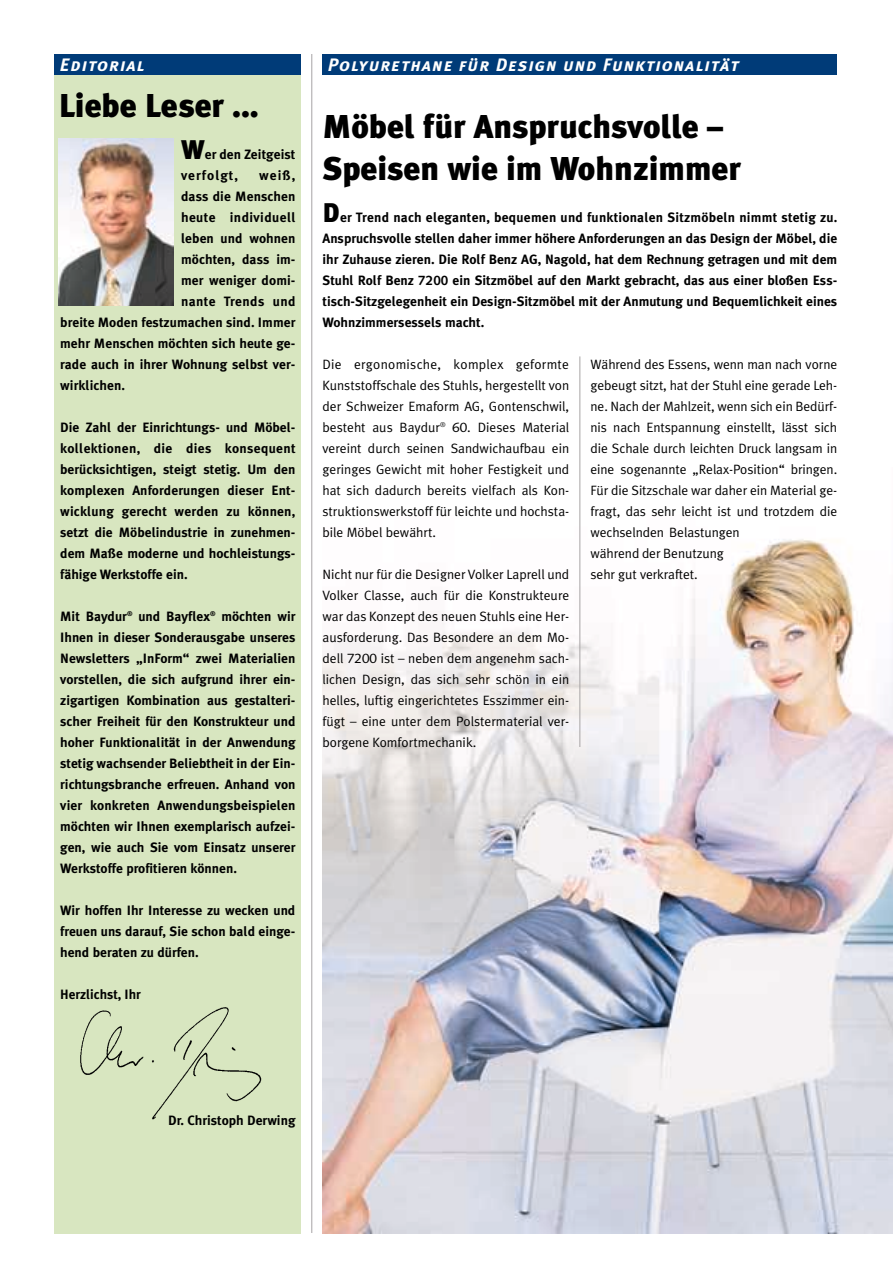
<style>
.page{position:relative;width:893px;height:1263px;background:#fff}
.page>*{position:absolute;margin:0;border:0;box-sizing:border-box;transform-origin:0 0}
.t1{font:900 33px/42px "Meta Plus";color:#000}
.t2{font:italic 18px "Meta Plus Bold Caps";letter-spacing:.055em;color:#fff}
.t3{font:700 13.5px/21px "Meta Plus";color:#000;text-align:justify}
.t4{font:13.5px/21px "Meta Plus Normal";letter-spacing:-.005em;color:#000;text-align:justify}
.t5{font:700 13.5px "Meta Plus";letter-spacing:.03em;color:#000}
.s1{font-weight:900;font-size:27px}
.s2{font-family:"Syntax"}
</style>
<div class="page">
<img style="left:322px;top:468px;width:570px;height:765px">
<div style="left:54px;top:54px;width:247px;height:1179px;background:#d8e6c0"></div>
<div style="left:322px;top:54px;width:515px;height:21px;background:#003b78"></div>
<img style="left:59px;top:138px;width:115px;height:168px">
<div style="left:54px;top:54px;width:247px;height:21px;background:#003b78"></div>
<hr style="left:311px;top:54px;width:1px;height:1179px;background:#a7a4a5">
<hr style="left:579px;top:356px;width:1px;height:391px;background:#a7a4a5">
<img style="left:80px;top:1007px;width:182px;height:112px">
<h2 class="t2" style="left:60px;top:54px;width:86px">Editorial</h2>
<h1 class="t1" style="left:59px;top:88px;width:201px">Liebe Leser ...</h1>
<p class="t3" style="left:181px;top:145px;width:116px"><span class="s1">W</span>er den Zeitgeist verfolgt,</p>
<p class="t3" style="left:259px;top:166px;width:38px">weiß,</p>
<p class="t3" style="left:181px;top:187px;width:116px">dass die Menschen</p>
<p class="t5" style="left:181px;top:213px;width:116px">heute individuell</p>
<p class="t3" style="left:181px;top:229px;width:116px">leben und wohnen</p>
<p class="t3" style="left:181px;top:250px;width:116px">möchten, dass im-</p>
<p class="t3" style="left:181px;top:271px;width:116px">mer weniger domi-</p>
<p class="t5" style="left:181px;top:297px;width:116px">nante Trends und</p>
<p class="t3" style="left:60px;top:313px;width:237px">breite Moden festzumachen sind. Immer</p>
<p class="t3" style="left:60px;top:334px;width:237px">mehr Menschen möchten sich heute ge-</p>
<p class="t3" style="left:60px;top:355px;width:237px">rade auch in ihrer Wohnung selbst ver-</p>
<p class="t3" style="left:60px;top:376px;width:66px">wirklichen.</p>
<p class="t3" style="left:60px;top:418px;width:237px">Die Zahl der Einrichtungs- und Möbel&shy;kollektionen, die dies konsequent berücksichtigen, steigt stetig. Um den komplexen Anforderungen dieser Ent&shy;wicklung gerecht werden zu können, setzt die Möbelindustrie in zunehmen&shy;dem Maße moderne und hochleistungs&shy;fähige Werkstoffe ein.</p>
<p class="t3" style="left:60px;top:607px;width:237px">Mit Baydur<sup>®</sup> und Bayflex<sup>®</sup> möchten wir Ihnen in dieser Sonderausgabe unseres Newsletters „InForm“ zwei Materialien vorstellen, die sich aufgrund ihrer ein&shy;zigartigen Kombination aus gestalteri&shy;scher Freiheit für den Konstrukteur und hoher Funktionalität in der Anwendung stetig wachsender Beliebtheit in der Ein&shy;richtungsbranche erfreuen. Anhand von vier konkreten Anwendungsbeispielen möchten wir Ihnen exemplarisch aufzei&shy;gen, wie auch Sie vom Einsatz unserer Werkstoffe profitieren können.</p>
<p class="t3" style="left:60px;top:901px;width:237px">Wir hoffen Ihr Interesse zu wecken und freuen uns darauf, Sie schon bald einge&shy;hend beraten zu dürfen.</p>
<p class="t3" style="left:60px;top:985px;width:82px">Herzlichst, Ihr</p>
<h2 class="t2" style="left:328px;top:54px;width:412px">Polyurethane für Design und Funktionalität</h2>
<h1 class="t1" style="left:322px;top:109px;width:420px">Möbel für Anspruchsvolle –<br>Speisen wie im Wohnzimmer</h1>
<p class="t3" style="left:322px;top:208px;width:516px"><span class="s1">D</span>er Trend nach eleganten, bequemen und funktionalen Sitzmöbeln nimmt stetig zu.<br>Anspruchsvolle stellen daher immer höhere Anforderungen an das Design der Möbel, die ihr Zuhause zieren. Die Rolf Benz AG, Nagold, hat dem Rechnung getragen und mit dem Stuhl Rolf Benz <span class="s2">7200</span> ein Sitzmöbel auf den Markt gebracht, das aus einer bloßen Ess&shy;tisch-Sitzgelegenheit ein Design-Sitzmöbel mit der Anmutung und Bequemlichkeit eines Wohnzimmersessels macht.</p>
<p class="t4" style="left:322px;top:355px;width:248px">Die ergonomische, komplex geformte Kunststoffschale des Stuhls, hergestellt von der Schweizer Emaform AG, Gontenschwil, besteht aus Baydur<sup>®</sup> <span class="s2">60</span>. Dieses Material vereint durch seinen Sandwichaufbau ein geringes Gewicht mit hoher Festigkeit und hat sich dadurch bereits vielfach als Kon&shy;struktionswerkstoff für leichte und hochsta&shy;bile Möbel bewährt.</p>
<p class="t4" style="left:322px;top:565px;width:248px">Nicht nur für die Designer Volker Laprell und Volker Classe, auch für die Konstrukteure war das Konzept des neuen Stuhls eine Her&shy;ausforderung. Das Besondere an dem Mo&shy;dell <span class="s2">7200</span> ist – neben dem angenehm sach&shy;lichen Design, das sich sehr schön in ein helles, luftig eingerichtetes Esszimmer ein&shy;fügt – eine unter dem Polstermaterial ver&shy;borgene Komfortmechanik.</p>
<p class="t4" style="left:590px;top:355px;width:248px;text-align:left">Während des Essens, wenn man nach vorne gebeugt sitzt, hat der Stuhl eine gerade Leh&shy;ne. Nach der Mahlzeit, wenn sich ein Bedürf&shy;nis nach Entspannung einstellt, lässt sich die Schale durch leichten Druck langsam in eine sogenannte „Relax-Position“ bringen.<br>Für die Sitzschale war daher ein Material ge&shy;fragt, das sehr leicht ist und trotzdem die wechselnden Belastungen<br>während der Benutzung<br>sehr gut verkraftet.</p>
<p class="t3" style="left:168px;top:1111px;width:129px">Dr. Christoph Derwing</p>
</div>
